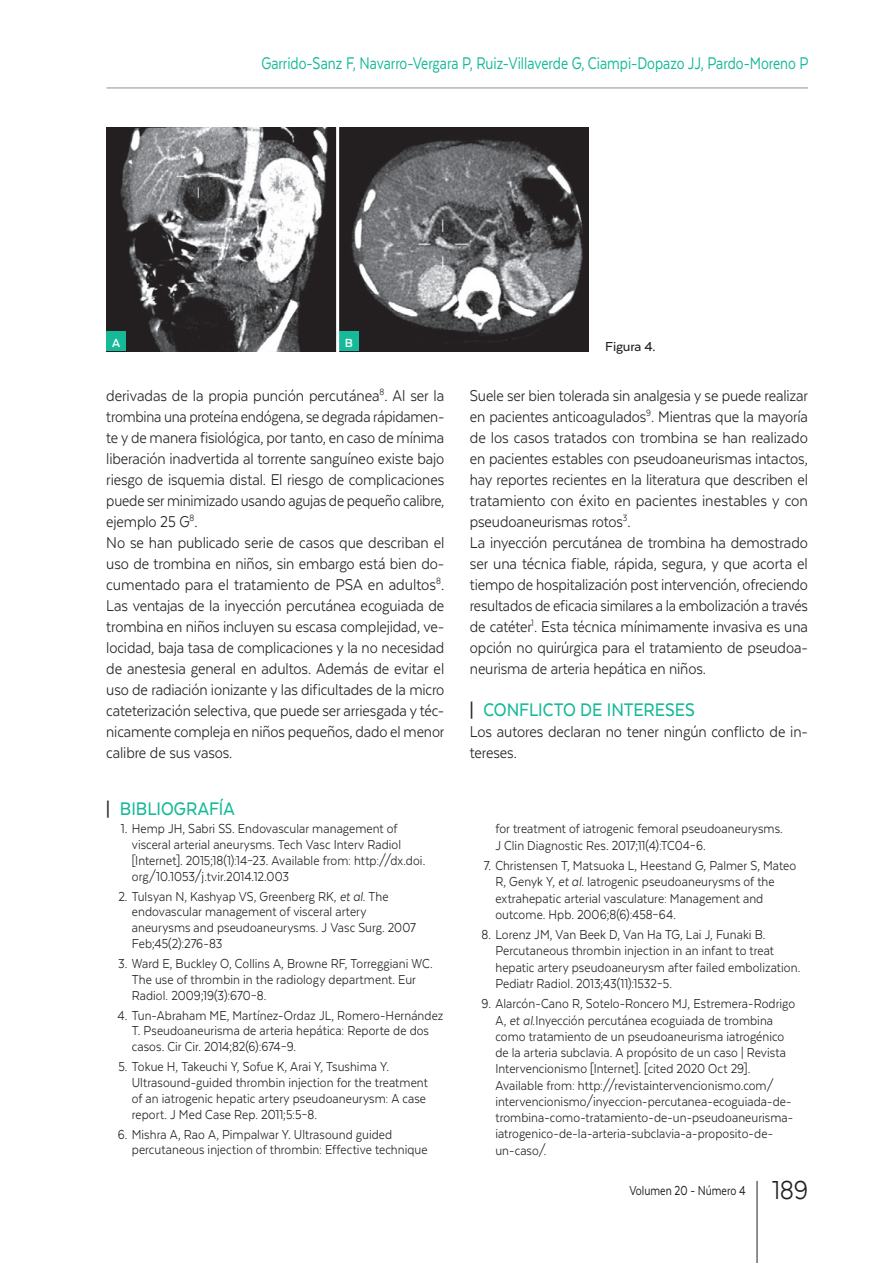
<style>
.page{position:relative;width:893px;height:1263px;background:#fff}
.page>*{position:absolute;margin:0;border:0;box-sizing:border-box;transform-origin:0 0}
.INTER_Apartado_1{font:500 21px "Texta";color:#16b998;scale:.9 1}
.INTER_Bibliografia_t{font:500 21px "Texta";color:#16b998;scale:.9 1}
.t1{font:19.5px "Texta";color:#16b998;scale:.8 1}
.INTER_Texto{font:18px/21px "Texta";letter-spacing:-.01em;color:#231f20;text-align:justify;scale:.91 1}
.INTER_Texto-2{font:18px/21px "Texta";letter-spacing:-.01em;color:#231f20;text-align:justify;scale:.9 1}
.t2{font:15px/16.2px "Texta";letter-spacing:.005em;color:#231f20;scale:.9 1}
.t3{font:15px "Texta";color:#231f20;scale:.8 1}
.INTER_Figura_pie_de{font:500 15px "Texta";letter-spacing:-.01em;color:#231f20}
.INTER_Figura_letra{font:700 13.5px "Texta";color:#fff}
.s1{color:#231f20}
.s2{font-style:italic}
.s3{font-size:30px}
</style>
<div class="page">
<img style="left:106px;top:128px;width:482px;height:223px">
<div style="left:106px;top:332px;width:20px;height:19px;background:#16b998"></div>
<div style="left:339px;top:332px;width:19px;height:19px;background:#16b998"></div>
<hr style="left:336px;top:121px;width:3px;height:243px;background:#fff">
<hr style="left:107px;top:88px;width:701px;height:1px;background:#231f20">
<hr style="left:757px;top:1181px;width:1px;height:82px;background:#231f20">
<h2 class="t1" style="left:261px;top:53px;width:685px">Garrido-Sanz F, Navarro-Vergara P, Ruiz-Villaverde G, Ciampi-Dopazo JJ, Pardo-Moreno P</h2>
<p class="INTER_Figura_letra" style="left:112px;top:336px;width:10px">A</p>
<p class="INTER_Figura_letra" style="left:345px;top:336px;width:10px">B</p>
<p class="INTER_Texto" style="left:106px;top:384px;width:373px">derivadas de la propia punción percutánea<sup>8</sup>. Al ser la trombina una proteína endógena, se degrada rápidamen&shy;te y de manera fisiológica, por tanto, en caso de mínima liberación inadvertida al torrente sanguíneo existe bajo riesgo de isquemia distal. El riesgo de complicaciones puede ser minimizado usando agujas de pequeño calibre, ejemplo 25 G<sup>8</sup>.</p>
<p class="INTER_Texto" style="left:106px;top:531px;width:373px">No se han publicado serie de casos que describan el uso de trombina en niños, sin embargo está bien do&shy;cumentado para el tratamiento de PSA en adultos<sup>8</sup>.<br>Las ventajas de la inyección percutánea ecoguiada de trombina en niños incluyen su escasa complejidad, ve&shy;locidad, baja tasa de complicaciones y la no necesidad de anestesia general en adultos. Además de evitar el uso de radiación ionizante y las dificultades de la micro cateterización selectiva, que puede ser arriesgada y téc&shy;nicamente compleja en niños pequeños, dado el menor calibre de sus vasos.</p>
<p class="INTER_Bibliografia_t" style="left:106px;top:798px;width:144px"><span class="s1">|</span> BIBLIOGRAFÍA</p>
<p class="t2" style="left:132px;top:821px;width:328px;line-height:15.8px;text-indent:-11px">1. Hemp JH, Sabri SS. Endovascular management of visceral arterial aneurysms. Tech Vasc Interv Radiol [Internet]. 2015;18(1):14–23. Available from: http://dx.doi. org/10.1053/j.tvir.2014.12.003</p>
<p class="t2" style="left:132px;top:888px;width:317px;line-height:15.8px;text-indent:-13px">2. Tulsyan N, Kashyap VS, Greenberg RK, <span class="s2">et al</span>. The endovascular management of visceral artery aneurysms and pseudoaneurysms. J Vasc Surg. 2007<br>Feb;45(2):276-83</p>
<p class="t2" style="left:132px;top:955px;width:336px;line-height:15.8px;text-indent:-14px">3. Ward E, Buckley O, Collins A, Browne RF, Torreggiani WC.<br>The use of thrombin in the radiology department. Eur<br>Radiol. 2009;19(3):670–8.</p>
<p class="t2" style="left:132px;top:1007px;width:348px;line-height:15.8px;text-indent:-14px">4. Tun-Abraham ME, Martínez-Ordaz JL, Romero-Hernández<br>T. Pseudoaneurisma de arteria hepática: Reporte de dos casos. Cir Cir. 2014;82(6):674–9.</p>
<p class="t2" style="left:132px;top:1059px;width:330px;line-height:15.8px;text-indent:-13px">5. Tokue H, Takeuchi Y, Sofue K, Arai Y, Tsushima Y.<br>Ultrasound-guided thrombin injection for the treatment of an iatrogenic hepatic artery pseudoaneurysm: A case report. J Med Case Rep. 2011;5:5–8.</p>
<p class="t2" style="left:132px;top:1126px;width:330px;line-height:15.8px;text-indent:-14px">6. Mishra A, Rao A, Pimpalwar Y. Ultrasound guided percutaneous injection of thrombin: Effective technique</p>
<p class="INTER_Figura_pie_de" style="left:605px;top:339px;width:52px">Figura 4.</p>
<p class="INTER_Texto-2" style="left:470px;top:384px;width:377px">Suele ser bien tolerada sin analgesia y se puede realizar en pacientes anticoagulados<sup>9</sup>. Mientras que la mayoría de los casos tratados con trombina se han realizado en pacientes estables con pseudoaneurismas intactos, hay reportes recientes en la literatura que describen el tratamiento con éxito en pacientes inestables y con pseudoaneurismas rotos<sup>3</sup>.</p>
<p class="INTER_Texto-2" style="left:470px;top:531px;width:377px">La inyección percutánea de trombina ha demostrado ser una técnica fiable, rápida, segura, y que acorta el tiempo de hospitalización post intervención, ofreciendo resultados de eficacia similares a la embolización a través de catéter<sup>1</sup>. Esta técnica mínimamente invasiva es una opción no quirúrgica para el tratamiento de pseudoa&shy;neurisma de arteria hepática en niños.</p>
<p class="INTER_Apartado_1" style="left:470px;top:698px;width:252px"><span class="s1">|</span> CONFLICTO DE INTERESES</p>
<p class="INTER_Texto-2" style="left:470px;top:720px;width:377px">Los autores declaran no tener ningún conflicto de in&shy;tereses.</p>
<p class="t2" style="left:495px;top:820px;width:321px">for treatment of iatrogenic femoral pseudoaneurysms.<br>J Clin Diagnostic Res. 2017;11(4):TC04–6.</p>
<p class="t2" style="left:495px;top:857px;width:336px;text-indent:-12px">7. Christensen T, Matsuoka L, Heestand G, Palmer S, Mateo R, Genyk Y, <span class="s2">et al</span>. Iatrogenic pseudoaneurysms of the extrahepatic arterial vasculature: Management and outcome. Hpb. 2006;8(6):458–64.</p>
<p class="t2" style="left:495px;top:926px;width:340px;text-indent:-14px">8. Lorenz JM, Van Beek D, Van Ha TG, Lai J, Funaki B.<br>Percutaneous thrombin injection in an infant to treat hepatic artery pseudoaneurysm after failed embolization.<br>Pediatr Radiol. 2013;43(11):1532–5.</p>
<p class="t2" style="left:495px;top:996px;width:335px;text-indent:-14px">9. Alarcón-Cano R, Sotelo-Roncero MJ, Estremera-Rodrigo A, <span class="s2">et al</span>.Inyección percutánea ecoguiada de trombina como tratamiento de un pseudoaneurisma iatrogénico de la arteria subclavia. A propósito de un caso | Revista Intervencionismo [Internet]. [cited 2020 Oct 29].<br>Available from: http://revistaintervencionismo.com/ intervencionismo/inyeccion-percutanea-ecoguiada-de&shy;trombina-como-tratamiento-de-un-pseudoaneurisma&shy;iatrogenico-de-la-arteria-subclavia-a-proposito-de&shy;un-caso/.</p>
<p class="t3" style="left:629px;top:1182px;width:225px">Volumen 20 - Número 4 <span class="s3">189</span></p>
</div>
